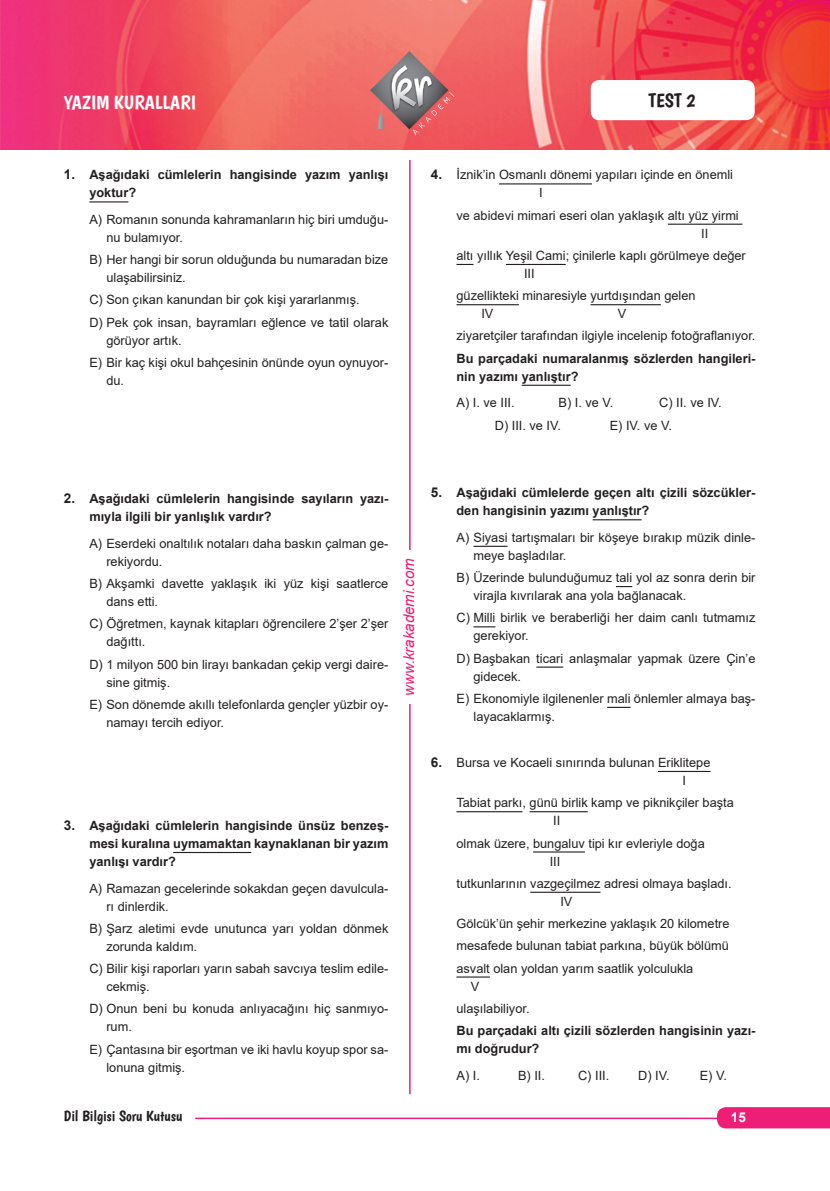
<style>
.page{position:relative;width:830px;height:1191px;background:#fff}
.page>*{position:absolute;margin:0;border:0;box-sizing:border-box;transform-origin:0 0}
.t1{font:19.5px "Boogaloo";color:#fff}
.t2{font:19.5px "Boogaloo";color:#231f20}
.t3{font:15px "Boogaloo";color:#231f20}
.t4{font:italic 15px "Arial";color:#ee1e76}
.t5{font:700 13.5px "Arial";color:#fff}
.tek_sık{font:12.75px/18px "Arial";color:#231f20}
.Soru_metni{font:12.75px "Arial";color:#231f20}
.Soru{font:700 12.75px/18px "Arial";color:#231f20}
._3_li_şık{font:12.75px "Arial";color:#231f20}
._5_li_şık{font:12.75px "Arial";color:#231f20}
._3_li_şık_alt{font:12.75px "Arial";color:#231f20}
.s1{font-size:13.5px}
.s2{font-weight:700;font-size:13.5px}
</style>
<div class="page">
<img style="left:0;top:0;width:829px;height:150px">
<hr style="left:409px;top:160px;width:1px;height:934px;background:#ee1e76">
<div style="left:395px;top:550px;width:26px;height:153px;background:#fff"></div>
<div style="left:590px;top:80px;width:164px;height:40px;background:#fff;border-radius:9px"></div>
<svg style="left:370px;top:51px;width:84px;height:84px;background:#c37878"></svg>
<svg style="left:716px;top:1107px;width:113px;height:21px;background:#ee2479"></svg>
<hr style="left:195px;top:1117px;width:523px;height:2px;background:#ee1e76">
<hr style="left:89px;top:201px;width:39px;height:1px;background:#231f20">
<hr style="left:173px;top:852px;width:78px;height:1px;background:#231f20">
<hr style="left:499px;top:183px;width:92px;height:1px;background:#231f20">
<hr style="left:667px;top:224px;width:75px;height:1px;background:#231f20">
<svg style="left:456px;top:264px;width:17px;height:1px"></svg>
<hr style="left:505px;top:264px;width:60px;height:1px;background:#231f20">
<hr style="left:456px;top:304px;width:62px;height:1px;background:#231f20">
<hr style="left:590px;top:304px;width:70px;height:1px;background:#231f20">
<hr style="left:521px;top:385px;width:49px;height:1px;background:#231f20">
<hr style="left:592px;top:519px;width:49px;height:1px;background:#231f20">
<hr style="left:473px;top:546px;width:34px;height:1px;background:#231f20">
<svg style="left:615px;top:586px;width:17px;height:1px"></svg>
<svg style="left:473px;top:626px;width:22px;height:1px"></svg>
<svg style="left:536px;top:666px;width:27px;height:1px"></svg>
<svg style="left:607px;top:707px;width:23px;height:1px"></svg>
<hr style="left:657px;top:771px;width:53px;height:1px;background:#231f20">
<hr style="left:456px;top:811px;width:66px;height:1px;background:#231f20">
<hr style="left:529px;top:811px;width:58px;height:1px;background:#231f20">
<hr style="left:533px;top:851px;width:51px;height:1px;background:#231f20">
<hr style="left:530px;top:891px;width:70px;height:1px;background:#231f20">
<hr style="left:456px;top:976px;width:33px;height:1px;background:#231f20">
<h1 class="t1" style="left:64px;top:91px;width:134px">YAZIM KURALLARI</h1>
<h1 class="t2" style="left:648px;top:89px;width:49px">TEST 2</h1>
<p class="Soru" style="left:89px;top:166px;width:300px;text-indent:-26px"><span class="s1">1.</span> Aşağıdaki cümlelerin hangisinde yazım yanlışı yoktur?</p>
<p class="tek_sık" style="left:106px;top:210px;width:283px;text-indent:-17px">A) Romanın sonunda kahramanların hiç biri umduğu&shy;nu bulamıyor.</p>
<p class="tek_sık" style="left:106px;top:251px;width:283px;text-indent:-17px">B) Her hangi bir sorun olduğunda bu numaradan bize ulaşabilirsiniz.</p>
<p class="tek_sık" style="left:89px;top:291px;width:271px">C) Son çıkan kanundan bir çok kişi yararlanmış.</p>
<p class="tek_sık" style="left:106px;top:313px;width:283px;text-indent:-17px">D) Pek çok insan, bayramları eğlence ve tatil olarak görüyor artık.</p>
<p class="tek_sık" style="left:106px;top:353px;width:283px;text-indent:-17px">E) Bir kaç kişi okul bahçesinin önünde oyun oynuyor&shy;du.</p>
<p class="tek_sık" style="left:431px;top:166px;width:303px"><span class="s2">4.</span> İznik’in Osmanlı dönemi yapıları içinde en önemli</p>
<p class="Soru_metni" style="left:539px;top:184px;width:5px">I</p>
<p class="Soru_metni" style="left:456px;top:206px;width:284px">ve abidevi mimari eseri olan yaklaşık altı yüz yirmi</p>
<p class="Soru_metni" style="left:701px;top:224px;width:9px">II</p>
<p class="Soru_metni" style="left:456px;top:247px;width:291px">altı yıllık Yeşil Cami; çinilerle kaplı görülmeye değer</p>
<p class="Soru_metni" style="left:523px;top:265px;width:12px">III</p>
<p class="Soru_metni" style="left:456px;top:287px;width:240px">güzellikteki minaresiyle yurtdışından gelen</p>
<p class="Soru_metni" style="left:481px;top:305px;width:14px">IV</p>
<p class="Soru_metni" style="left:617px;top:305px;width:10px">V</p>
<p class="Soru_metni" style="left:456px;top:327px;width:300px">ziyaretçiler tarafından ilgiyle incelenip fotoğraflanıyor.</p>
<p class="Soru" style="left:456px;top:349px;width:300px">Bu parçadaki numaralanmış sözlerden hangileri&shy;nin yazımı yanlıştır?</p>
<p class="_3_li_şık" style="left:456px;top:394px;width:60px">A) I. ve III.</p>
<p class="_3_li_şık" style="left:558px;top:394px;width:56px">B) I. ve V.</p>
<p class="_3_li_şık" style="left:659px;top:394px;width:64px">C) II. ve IV.</p>
<p class="_3_li_şık_alt" style="left:494px;top:416px;width:68px">D) III. ve IV.</p>
<p class="_3_li_şık_alt" style="left:609px;top:416px;width:64px">E) IV. ve V.</p>
<p class="Soru" style="left:89px;top:490px;width:300px;text-indent:-26px"><span class="s1">2.</span> Aşağıdaki cümlelerin hangisinde sayıların yazı&shy;mıyla ilgili bir yanlışlık vardır?</p>
<p class="tek_sık" style="left:106px;top:534px;width:283px;text-indent:-17px">A) Eserdeki onaltılık notaları daha baskın çalman ge&shy;rekiyordu.</p>
<p class="tek_sık" style="left:106px;top:574px;width:283px;text-indent:-17px">B) Akşamki davette yaklaşık iki yüz kişi saatlerce dans etti.</p>
<p class="tek_sık" style="left:106px;top:615px;width:283px;text-indent:-17px">C) Öğretmen, kaynak kitapları öğrencilere 2’şer 2’şer dağıttı.</p>
<p class="tek_sık" style="left:106px;top:655px;width:283px;text-indent:-17px">D) 1 milyon 500 bin lirayı bankadan çekip vergi daire&shy;sine gitmiş.</p>
<p class="tek_sık" style="left:106px;top:695px;width:283px;text-indent:-17px">E) Son dönemde akıllı telefonlarda gençler yüzbir oy&shy;namayı tercih ediyor.</p>
<p class="t4" style="left:399px;top:696px;width:139px;rotate:-90deg">www.krakademi.com</p>
<p class="Soru" style="left:89px;top:816px;width:300px;text-align:justify;text-indent:-26px"><span class="s1">3.</span> Aşağıdaki cümlelerin hangisinde ünsüz benzeş&shy;mesi kuralına uymamaktan kaynaklanan bir yazım yanlışı vardır?</p>
<p class="tek_sık" style="left:106px;top:879px;width:283px;text-indent:-17px">A) Ramazan gecelerinde sokakdan geçen davulcula&shy;rı dinlerdik.</p>
<p class="tek_sık" style="left:106px;top:919px;width:283px;text-indent:-17px">B) Şarz aletimi evde unutunca yarı yoldan dönmek zorunda kaldım.</p>
<p class="tek_sık" style="left:106px;top:959px;width:283px;text-indent:-17px">C) Bilir kişi raporları yarın sabah savcıya teslim edile&shy;cekmiş.</p>
<p class="tek_sık" style="left:106px;top:999px;width:283px;text-indent:-17px">D) Onun beni bu konuda anlıyacağını hiç sanmıyo&shy;rum.</p>
<p class="tek_sık" style="left:106px;top:1040px;width:283px;text-indent:-17px">E) Çantasına bir eşortman ve iki havlu koyup spor sa&shy;lonuna gitmiş.</p>
<p class="Soru" style="left:456px;top:484px;width:300px;text-indent:-26px"><span class="s1">5.</span> Aşağıdaki cümlelerde geçen altı çizili sözcükler&shy;den hangisinin yazımı yanlıştır?</p>
<p class="tek_sık" style="left:473px;top:528px;width:283px;text-indent:-17px">A) Siyasi tartışmaları bir köşeye bırakıp müzik dinle&shy;meye başladılar.</p>
<p class="tek_sık" style="left:473px;top:568px;width:283px;text-indent:-17px">B) Üzerinde bulunduğumuz tali yol az sonra derin bir virajla kıvrılarak ana yola bağlanacak.</p>
<p class="tek_sık" style="left:473px;top:609px;width:283px;text-indent:-17px">C) Milli birlik ve beraberliği her daim canlı tutmamız gerekiyor.</p>
<p class="tek_sık" style="left:473px;top:649px;width:283px;text-indent:-17px">D) Başbakan ticari anlaşmalar yapmak üzere Çin’e gidecek.</p>
<p class="tek_sık" style="left:473px;top:689px;width:283px;text-indent:-17px">E) Ekonomiyle ilgilenenler mali önlemler almaya baş&shy;layacaklarmış.</p>
<p class="tek_sık" style="left:431px;top:753px;width:281px"><span class="s2">6.</span> Bursa ve Kocaeli sınırında bulunan Eriklitepe</p>
<p class="Soru_metni" style="left:682px;top:771px;width:5px">I</p>
<p class="Soru_metni" style="left:456px;top:794px;width:279px">Tabiat parkı, günü birlik kamp ve piknikçiler başta</p>
<p class="Soru_metni" style="left:553px;top:812px;width:9px">II</p>
<p class="Soru_metni" style="left:456px;top:834px;width:250px">olmak üzere, bungaluv tipi kır evleriyle doğa</p>
<p class="Soru_metni" style="left:549px;top:852px;width:12px">III</p>
<p class="Soru_metni" style="left:456px;top:874px;width:276px">tutkunlarının vazgeçilmez adresi olmaya başladı.</p>
<p class="Soru_metni" style="left:560px;top:892px;width:14px">IV</p>
<p class="Soru_metni" style="left:456px;top:914px;width:274px">Gölcük’ün şehir merkezine yaklaşık 20 kilometre</p>
<p class="Soru_metni" style="left:456px;top:937px;width:274px">mesafede bulunan tabiat parkına, büyük bölümü</p>
<p class="Soru_metni" style="left:456px;top:959px;width:238px">asvalt olan yoldan yarım saatlik yolculukla</p>
<p class="Soru_metni" style="left:470px;top:977px;width:10px">V</p>
<p class="Soru_metni" style="left:456px;top:999px;width:74px">ulaşılabiliyor.</p>
<p class="Soru" style="left:456px;top:1021px;width:300px">Bu parçadaki altı çizili sözlerden hangisinin yazı&shy;mı doğrudur?</p>
<p class="_5_li_şık" style="left:456px;top:1066px;width:25px">A) I.</p>
<p class="_5_li_şık" style="left:518px;top:1066px;width:28px">B) II.</p>
<p class="_5_li_şık" style="left:578px;top:1066px;width:33px">C) III.</p>
<p class="_5_li_şık" style="left:638px;top:1066px;width:33px">D) IV.</p>
<p class="_5_li_şık" style="left:699px;top:1066px;width:29px">E) V.</p>
<p class="t3" style="left:64px;top:1107px;width:120px">Dil Bilgisi Soru Kutusu</p>
<p class="t5" style="left:730px;top:1108px;width:17px">15</p>
</div>
